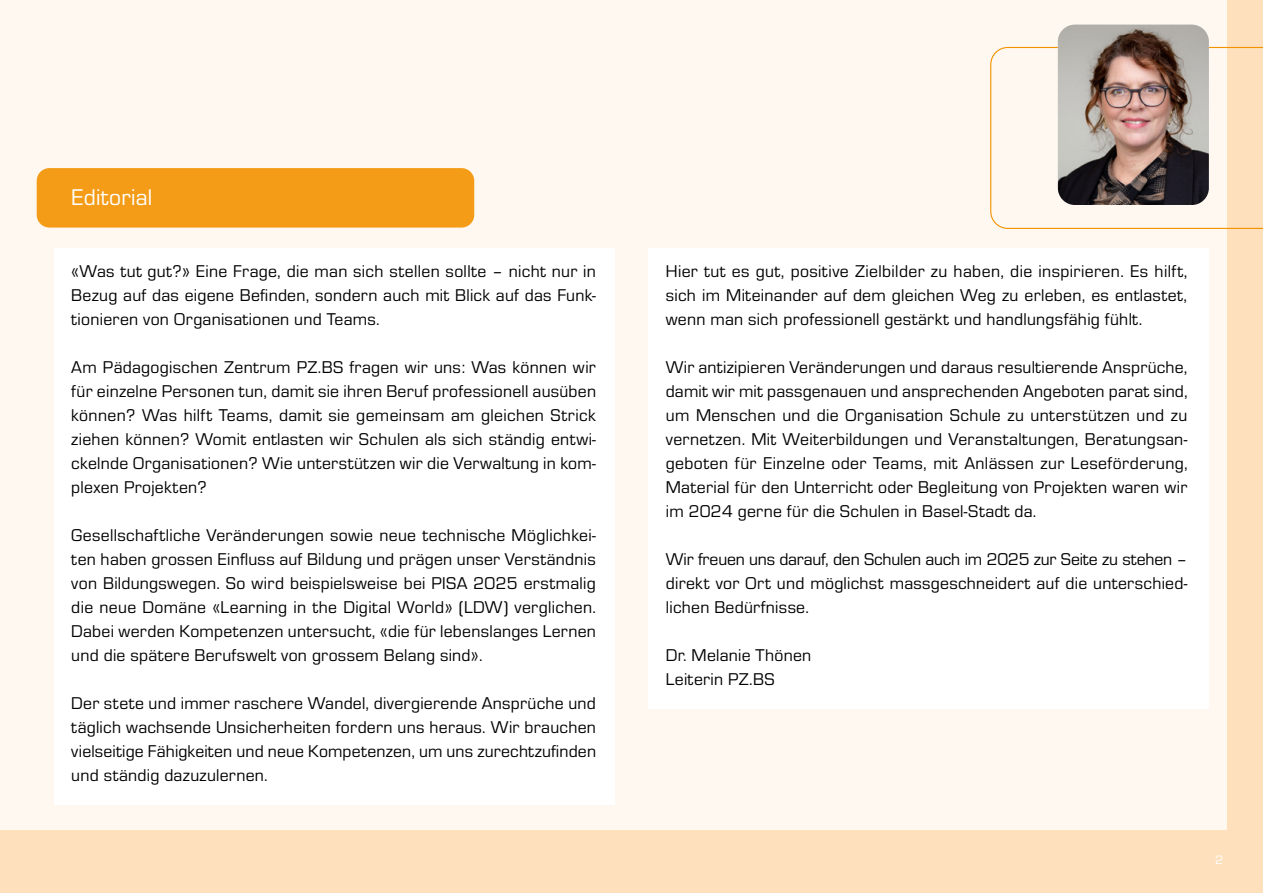
<style>
.page{position:relative;width:1263px;height:893px;background:#fee0bc}
.page>*{position:absolute;margin:0;border:0;box-sizing:border-box;transform-origin:0 0}
.t1{font:23.7px "Eurostile";letter-spacing:.01em;color:#fff}
.t2{font:17.7px/24px "Eurostile";letter-spacing:.015em;color:#000;text-align:justify}
.t3{font:12.75px "Eurostile";color:#fff}
</style>
<div class="page">
<div style="left:0;top:0;width:1226px;height:829px;background:#fef8f1"></div>
<div style="left:54px;top:248px;width:560px;height:557px;background:#fff"></div>
<div style="left:648px;top:248px;width:561px;height:461px;background:#fff"></div>
<div style="left:37px;top:168px;width:437px;height:60px;background:#f49c18;border-radius:13px"></div>
<svg style="left:990px;top:47px;width:273px;height:182px"></svg>
<img style="left:1058px;top:25px;width:151px;height:180px">
<h1 class="t1" style="left:71px;top:181px;width:83px">Editorial</h1>
<p class="t2" style="left:71px;top:258px;width:526px">«Was tut gut?» Eine Frage, die man sich stellen sollte – nicht nur in Bezug auf das eigene Befinden, sondern auch mit Blick auf das Funk&shy;tionieren von Organisationen und Teams.</p>
<p class="t2" style="left:71px;top:354px;width:526px">Am Pädagogischen Zentrum PZ.BS fragen wir uns: Was können wir für einzelne Personen tun, damit sie ihren Beruf professionell ausüben können? Was hilft Teams, damit sie gemeinsam am gleichen Strick ziehen können? Womit entlasten wir Schulen als sich ständig entwi&shy;ckelnde Organisationen? Wie unterstützen wir die Verwaltung in kom&shy;plexen Projekten?</p>
<p class="t2" style="left:71px;top:522px;width:526px">Gesellschaftliche Veränderungen sowie neue technische Möglichkei&shy;ten haben grossen Einfluss auf Bildung und prägen unser Verständnis von Bildungswegen. So wird beispielsweise bei PISA 2025 erstmalig die neue Domäne «Learning in the Digital World» (LDW) verglichen.<br>Dabei werden Kompetenzen untersucht, «die für lebenslanges Lernen und die spätere Berufswelt von grossem Belang sind».</p>
<p class="t2" style="left:71px;top:690px;width:526px">Der stete und immer raschere Wandel, divergierende Ansprüche und täglich wachsende Unsicherheiten fordern uns heraus. Wir brauchen vielseitige Fähigkeiten und neue Kompetenzen, um uns zurechtzufinden und ständig dazuzulernen.</p>
<p class="t2" style="left:666px;top:258px;width:523px">Hier tut es gut, positive Zielbilder zu haben, die inspirieren. Es hilft, sich im Miteinander auf dem gleichen Weg zu erleben, es entlastet, wenn man sich professionell gestärkt und handlungsfähig fühlt.</p>
<p class="t2" style="left:666px;top:354px;width:523px">Wir antizipieren Veränderungen und daraus resultierende Ansprüche, damit wir mit passgenauen und ansprechenden Angeboten parat sind, um Menschen und die Organisation Schule zu unterstützen und zu vernetzen. Mit Weiterbildungen und Veranstaltungen, Beratungsan&shy;geboten für Einzelne oder Teams, mit Anlässen zur Leseförderung, Material für den Unterricht oder Begleitung von Projekten waren wir im 2024 gerne für die Schulen in Basel-Stadt da.</p>
<p class="t2" style="left:666px;top:546px;width:523px">Wir freuen uns darauf, den Schulen auch im 2025 zur Seite zu stehen – direkt vor Ort und möglichst massgeschneidert auf die unterschied&shy;lichen Bedürfnisse.</p>
<p class="t2" style="left:666px;top:642px;width:147px">Dr. Melanie Thönen<br>Leiterin PZ.BS</p>
<p class="t3" style="left:1215px;top:851px;width:9px">2</p>
</div>
